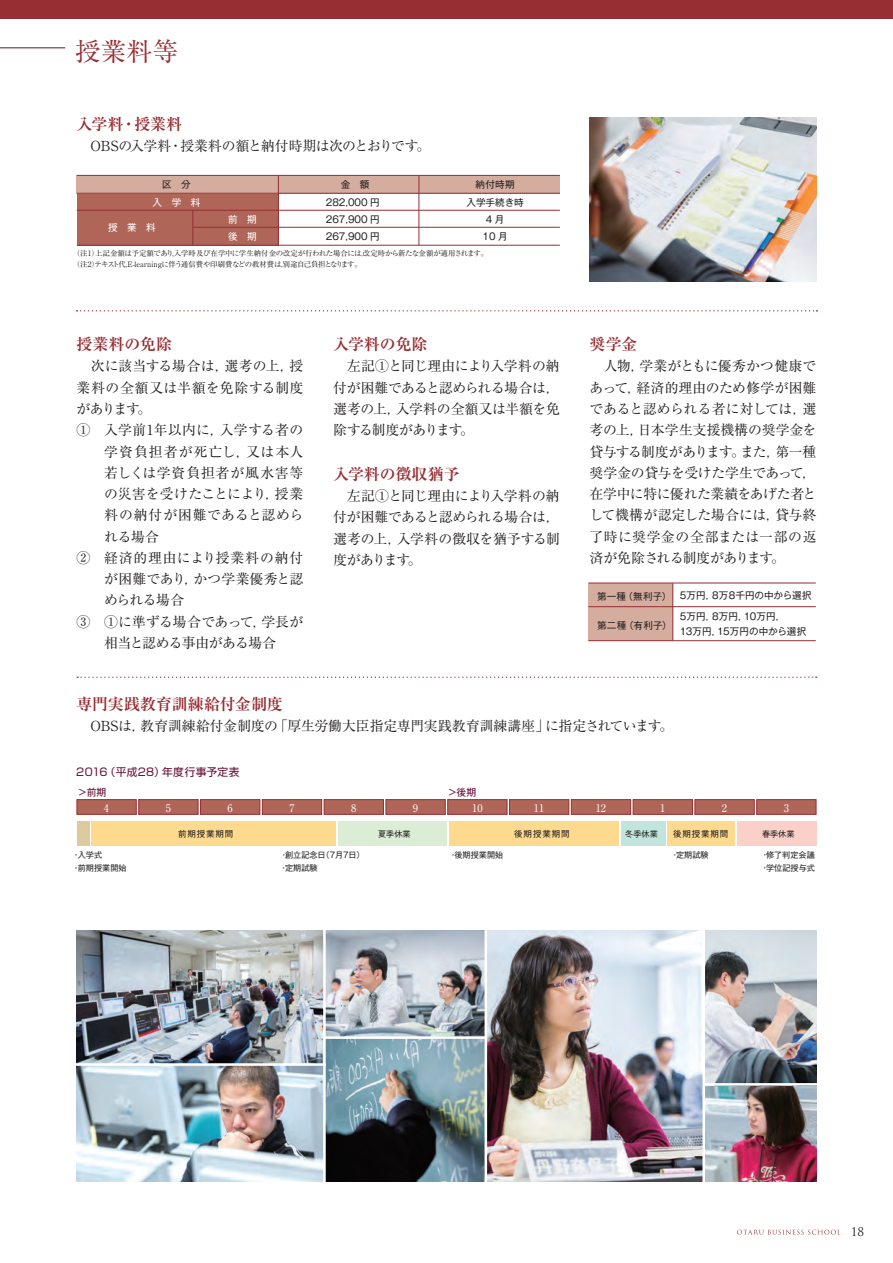
<style>
.page{position:relative;width:893px;height:1263px;background:#fff}
.page>*{position:absolute;margin:0;border:0;box-sizing:border-box;transform-origin:0 0}
.ノーマル{font:25.5px "Ryumin Pr 5";color:#962e33}
.ノーマル-2{font:700 15.9px "Ryumin Pr 5";letter-spacing:-.005em;color:#962e33}
.ノーマル-3{font:13.8px/21.3px "Ryumin Pr 5";letter-spacing:-.01em;color:#231f20;text-align:justify}
.ノーマル-4{font:13.8px/21.3px "Ryumin Pr 5";letter-spacing:-.035em;color:#231f20;text-align:center}
.t1{font:11.7px "Trajan Pro";color:#231f20}
.ノーマル-5{font:10.65px "Shin Go";letter-spacing:.025em;color:#610b31}
.t2{font:10.5px "Ryumin Pr 5";color:#fff}
.t3{font:9.9px "Gothic MB101 Pr 5";color:#610b31}
.ノーマル-6{font:9.6px "Gothic MB101 Pr 5";color:#231f20}
.ノーマル-7{font:9.6px "Gothic MB101 Pr 5";color:#fff}
.t4{font:8.55px "Gothic MB101 Pr 5";letter-spacing:.1em;color:#231f20}
.t5{font:8.1px "Gothic MB101 Pr 5";color:#231f20}
.ノーマル-8{font:7.5px "Ryumin Pr 5";letter-spacing:-.035em;color:#231f20}
</style>
<div class="page">
<div style="left:0;top:0;width:893px;height:18px;background:#962e33"></div>
<img style="left:77px;top:930px;width:246px;height:133px">
<img style="left:326px;top:930px;width:159px;height:106px">
<img style="left:77px;top:1066px;width:246px;height:115px">
<img style="left:326px;top:1039px;width:159px;height:142px">
<img style="left:705px;top:1086px;width:111px;height:95px">
<img style="left:705px;top:930px;width:111px;height:153px">
<img style="left:487px;top:930px;width:215px;height:251px">
<div style="left:77px;top:799px;width:60px;height:16px;background:#af6658;border:1px solid #962e33"></div>
<div style="left:77px;top:821px;width:13px;height:25px;background:#deca9f"></div>
<div style="left:91px;top:821px;width:245px;height:25px;background:#feda8e"></div>
<div style="left:338px;top:821px;width:109px;height:25px;background:#dcedd6"></div>
<div style="left:449px;top:821px;width:170px;height:25px;background:#feda8e"></div>
<div style="left:621px;top:821px;width:45px;height:25px;background:#c1e4dc"></div>
<div style="left:667px;top:821px;width:68px;height:25px;background:#feda8e"></div>
<div style="left:138px;top:799px;width:60px;height:16px;background:#af6658;border:1px solid #962e33"></div>
<div style="left:200px;top:799px;width:60px;height:16px;background:#af6658;border:1px solid #962e33"></div>
<div style="left:262px;top:799px;width:60px;height:16px;background:#af6658;border:1px solid #962e33"></div>
<div style="left:324px;top:799px;width:60px;height:16px;background:#af6658;border:1px solid #962e33"></div>
<div style="left:386px;top:799px;width:59px;height:16px;background:#af6658;border:1px solid #962e33"></div>
<div style="left:447px;top:799px;width:60px;height:16px;background:#af6658;border:1px solid #962e33"></div>
<div style="left:509px;top:799px;width:60px;height:16px;background:#af6658;border:1px solid #962e33"></div>
<div style="left:571px;top:799px;width:60px;height:16px;background:#af6658;border:1px solid #962e33"></div>
<div style="left:633px;top:799px;width:60px;height:16px;background:#af6658;border:1px solid #962e33"></div>
<div style="left:695px;top:799px;width:59px;height:16px;background:#af6658;border:1px solid #962e33"></div>
<div style="left:756px;top:799px;width:60px;height:16px;background:#af6658;border:1px solid #962e33"></div>
<div style="left:737px;top:821px;width:79px;height:25px;background:#fbd0c9"></div>
<svg style="left:77px;top:310px;width:740px;height:1px"></svg>
<svg style="left:77px;top:676px;width:740px;height:2px"></svg>
<hr style="left:0;top:48px;width:65px;height:1px;background:#610b31">
<svg style="left:737px;top:1230px;width:103px;height:5px"></svg>
<div style="left:77px;top:193px;width:202px;height:52px;background:#af6658"></div>
<div style="left:588px;top:583px;width:85px;height:57px;background:#d4ad9f"></div>
<hr style="left:588px;top:606px;width:228px;height:1px;background:#962e33">
<hr style="left:673px;top:583px;width:1px;height:58px;background:#962e33">
<hr style="left:588px;top:583px;width:228px;height:1px;background:#962e33">
<div style="left:77px;top:175px;width:483px;height:18px;background:#d4ad9f"></div>
<hr style="left:77px;top:245px;width:483px;height:1px;background:#962e33">
<hr style="left:77px;top:175px;width:483px;height:1px;background:#962e33">
<hr style="left:77px;top:193px;width:483px;height:1px;background:#962e33">
<hr style="left:77px;top:210px;width:483px;height:1px;background:#962e33">
<hr style="left:193px;top:227px;width:367px;height:1px;background:#962e33">
<hr style="left:278px;top:175px;width:1px;height:70px;background:#962e33">
<hr style="left:193px;top:211px;width:1px;height:34px;background:#962e33">
<hr style="left:419px;top:175px;width:1px;height:70px;background:#962e33">
<hr style="left:588px;top:640px;width:228px;height:1px;background:#962e33">
<img style="left:590px;top:118px;width:226px;height:164px">
<p class="ノーマル" style="left:75px;top:31px;width:105px">授業料等</p>
<p class="ノーマル-2" style="left:77px;top:111px;width:107px">入学料・授業料</p>
<p class="ノーマル-3" style="left:77px;top:134px;width:355px">　OBSの入学料・授業料の額と納付時期は次のとおりです。</p>
<p class="ノーマル-6" style="left:162px;top:176px;width:30px">区　分</p>
<p class="ノーマル-6" style="left:341px;top:176px;width:30px">金　額</p>
<p class="ノーマル-6" style="left:476px;top:176px;width:41px">納付時期</p>
<p class="ノーマル-7" style="left:153px;top:194px;width:49px">入　学　料</p>
<p class="ノーマル-6" style="left:326px;top:194px;width:55px">282,000 円</p>
<p class="ノーマル-6" style="left:466px;top:194px;width:59px">入学手続き時</p>
<p class="ノーマル-7" style="left:228px;top:211px;width:30px">前　期</p>
<p class="ノーマル-6" style="left:326px;top:211px;width:55px">267,900 円</p>
<p class="ノーマル-6" style="left:486px;top:211px;width:20px">4 月</p>
<p class="ノーマル-7" style="left:108px;top:220px;width:49px">授　業　料</p>
<p class="ノーマル-7" style="left:228px;top:228px;width:30px">後　期</p>
<p class="ノーマル-6" style="left:326px;top:228px;width:55px">267,900 円</p>
<p class="ノーマル-6" style="left:483px;top:228px;width:27px">10 月</p>
<p class="ノーマル-8" style="left:73px;top:247px;width:417px">（注1）上記金額は予定額であり，入学時及び在学中に学生納付金の改定が行われた場合には，改定時から新たな金額が適用されます。</p>
<p class="ノーマル-8" style="left:73px;top:259px;width:291px">（注2）テキスト代，E-learningに伴う通信費や印刷費などの教材費は，別途自己負担となります。</p>
<p class="ノーマル-2" style="left:77px;top:332px;width:97px">授業料の免除</p>
<p class="ノーマル-3" style="left:77px;top:355px;width:228px">　次に該当する場合は，選考の上，授業料の全額又は半額を免除する制度があります。</p>
<p class="ノーマル-3" style="left:104px;top:418px;width:201px;text-indent:-28px">①　入学前1年以内に，入学する者の学資負担者が死亡し，又は本人若しくは学資負担者が風水害等の災害を受けたことにより，授業料の納付が困難であると認められる場合</p>
<p class="ノーマル-3" style="left:104px;top:546px;width:201px;text-indent:-28px">②　経済的理由により授業料の納付が困難であり，かつ学業優秀と認められる場合</p>
<p class="ノーマル-4" style="left:77px;top:610px;width:228px">③　①に準ずる場合であって，学長が相当と認める事由がある場合</p>
<p class="ノーマル-2" style="left:333px;top:332px;width:96px">入学料の免除</p>
<p class="ノーマル-3" style="left:333px;top:355px;width:228px">　左記①と同じ理由により入学料の納付が困難であると認められる場合は，選考の上，入学料の全額又は半額を免除する制度があります。</p>
<p class="ノーマル-2" style="left:333px;top:461px;width:128px">入学料の徴収猶予</p>
<p class="ノーマル-3" style="left:333px;top:484px;width:228px">　左記①と同じ理由により入学料の納付が困難であると認められる場合は，選考の上，入学料の徴収を猶予する制度があります。</p>
<p class="ノーマル-2" style="left:590px;top:332px;width:49px">奨学金</p>
<p class="ノーマル-3" style="left:590px;top:355px;width:228px">　人物，学業がともに優秀かつ健康であって，経済的理由のため修学が困難であると認められる者に対しては，選考の上，日本学生支援機構の奨学金を貸与する制度があります。また，第一種奨学金の貸与を受けた学生であって，在学中に特に優れた業績をあげた者として機構が認定した場合には，貸与終了時に奨学金の全部または一部の返済が免除される制度があります。</p>
<p class="ノーマル-6" style="left:597px;top:588px;width:76px">第一種（無利子）</p>
<p class="ノーマル-6" style="left:597px;top:617px;width:76px">第二種（有利子）</p>
<p class="ノーマル-6" style="left:680px;top:587px;width:134px">5万円，8万8千円の中から選択</p>
<p class="ノーマル-6" style="left:680px;top:608px;width:107px">5万円，8万円，10万円，</p>
<p class="ノーマル-6" style="left:680px;top:623px;width:128px">13万円，15万円の中から選択</p>
<p class="ノーマル-2" style="left:77px;top:692px;width:208px">専門実践教育訓練給付金制度</p>
<p class="ノーマル-3" style="left:77px;top:715px;width:598px">　OBSは，教育訓練給付金制度の「厚生労働大臣指定専門実践教育訓練講座」に指定されています。</p>
<p class="ノーマル-5" style="left:76px;top:765px;width:165px">2016（平成28）年度行事予定表</p>
<p class="t3" style="left:78px;top:784px;width:29px">&gt;前期</p>
<p class="t3" style="left:448px;top:784px;width:29px">&gt;後期</p>
<p class="t4" style="left:178px;top:827px;width:57px">前期授業期間</p>
<p class="t5" style="left:378px;top:827px;width:34px">夏季休業</p>
<p class="t4" style="left:514px;top:827px;width:57px">後期授業期間</p>
<p class="t5" style="left:625px;top:827px;width:34px">冬季休業</p>
<p class="t4" style="left:673px;top:827px;width:57px">後期授業期間</p>
<p class="t5" style="left:762px;top:827px;width:34px">春季休業</p>
<p class="t5" style="left:280px;top:848px;width:86px">・創立記念日（7月7日）</p>
<p class="t5" style="left:280px;top:861px;width:40px">・定期試験</p>
<p class="t2" style="left:104px;top:799px;width:7px">4</p>
<p class="t2" style="left:166px;top:799px;width:7px">5</p>
<p class="t2" style="left:228px;top:799px;width:7px">6</p>
<p class="t2" style="left:289px;top:799px;width:7px">7</p>
<p class="t2" style="left:351px;top:799px;width:7px">8</p>
<p class="t2" style="left:413px;top:799px;width:7px">9</p>
<p class="t2" style="left:472px;top:799px;width:12px">10</p>
<p class="t2" style="left:534px;top:799px;width:12px">11</p>
<p class="t2" style="left:596px;top:799px;width:12px">12</p>
<p class="t2" style="left:660px;top:799px;width:7px">1</p>
<p class="t2" style="left:722px;top:799px;width:7px">2</p>
<p class="t2" style="left:784px;top:799px;width:7px">3</p>
<p class="t5" style="left:72px;top:848px;width:31px">・入学式</p>
<p class="t5" style="left:72px;top:861px;width:56px">・前期授業開始</p>
<p class="t5" style="left:449px;top:848px;width:56px">・後期授業開始</p>
<p class="t5" style="left:671px;top:848px;width:40px">・定期試験</p>
<p class="t5" style="left:761px;top:848px;width:56px">・修了判定会議</p>
<p class="t5" style="left:761px;top:861px;width:56px">・学位記授与式</p>
<p class="t1" style="left:851px;top:1224px;width:15px">18</p>
</div>
